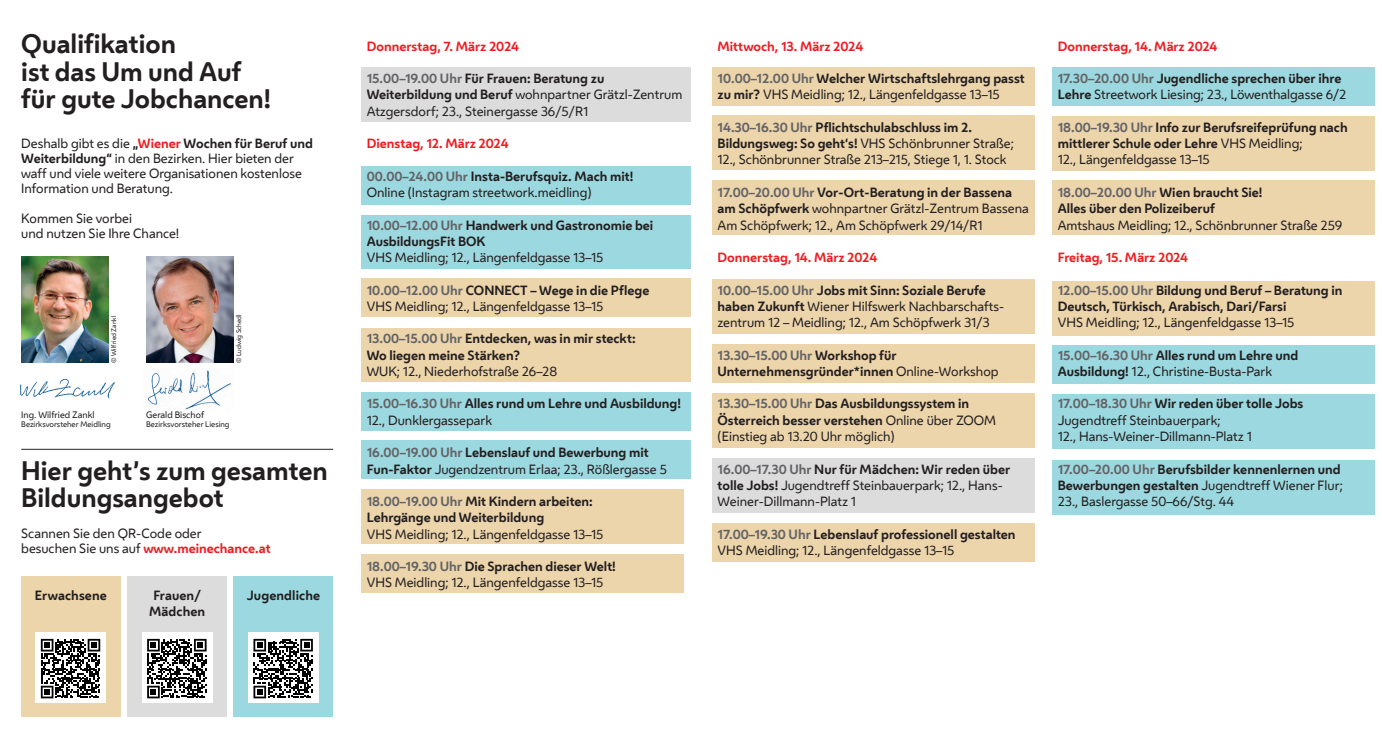
<style>
.page{position:relative;width:1382px;height:745px;background:#fff}
.page>*{position:absolute;margin:0;border:0;box-sizing:border-box;transform-origin:0 0}
.t1{font:700 25px/27.5px "Wiener Melange";color:#231f20}
.t2{font:12.5px/16.2px "Wiener Melange";color:#231f20}
.t3{font:700 12.5px/16.2px "Wiener Melange";color:#231f20}
.t4{font:700 12.5px "Wiener Melange";color:#ee1d23}
.t5{font:8.75px "Wiener Melange";color:#231f20}
.t6{font:7.5px "Wiener Melange";color:#231f20}
.t7{font:6.25px "Wiener Melange";color:#231f20}
.s1{font-weight:700}
.s2{font-weight:700;color:#ee1d23}
.s3{font-weight:700;color:#636366}
.s4{color:#636366}
.s5{font-weight:400}
</style>
<div class="page">
<div style="left:361px;top:489px;width:323px;height:54px;background:#ecd4ab"></div>
<div style="left:361px;top:554px;width:323px;height:38px;background:#ecd4ab"></div>
<div style="left:361px;top:215px;width:330px;height:53px;background:#9cd8df"></div>
<div style="left:361px;top:278px;width:330px;height:39px;background:#ecd4ab"></div>
<div style="left:361px;top:327px;width:330px;height:54px;background:#ecd4ab"></div>
<div style="left:361px;top:392px;width:330px;height:38px;background:#9cd8df"></div>
<div style="left:361px;top:440px;width:330px;height:38px;background:#9cd8df"></div>
<img style="left:148px;top:370px;width:83px;height:40px">
<div style="left:712px;top:67px;width:323px;height:38px;background:#ecd4ab"></div>
<div style="left:712px;top:344px;width:323px;height:38px;background:#ecd4ab"></div>
<div style="left:712px;top:116px;width:323px;height:54px;background:#ecd4ab"></div>
<div style="left:712px;top:279px;width:323px;height:54px;background:#ecd4ab"></div>
<div style="left:712px;top:393px;width:323px;height:54px;background:#ecd4ab"></div>
<div style="left:712px;top:458px;width:323px;height:54px;background:#dcdcdd"></div>
<div style="left:712px;top:180px;width:323px;height:54px;background:#ecd4ab"></div>
<div style="left:712px;top:523px;width:323px;height:38px;background:#ecd4ab"></div>
<div style="left:1052px;top:115px;width:323px;height:55px;background:#ecd4ab"></div>
<div style="left:1052px;top:180px;width:323px;height:55px;background:#ecd4ab"></div>
<div style="left:1052px;top:67px;width:323px;height:38px;background:#9cd8df"></div>
<div style="left:1052px;top:281px;width:323px;height:54px;background:#ecd4ab"></div>
<div style="left:1052px;top:345px;width:323px;height:38px;background:#9cd8df"></div>
<div style="left:1052px;top:394px;width:323px;height:55px;background:#9cd8df"></div>
<div style="left:1052px;top:459px;width:323px;height:55px;background:#9cd8df"></div>
<img style="left:146px;top:256px;width:87px;height:106px">
<img style="left:21px;top:256px;width:87px;height:106px">
<hr style="left:21px;top:448px;width:312px;height:1px;background:#231f20">
<div style="left:361px;top:67px;width:330px;height:54px;background:#dcdcdd"></div>
<div style="left:361px;top:166px;width:330px;height:38px;background:#9cd8df"></div>
<div style="left:21px;top:576px;width:99px;height:140px;background:#ecd4ab"></div>
<div style="left:128px;top:576px;width:99px;height:140px;background:#dcdcdd"></div>
<div style="left:234px;top:576px;width:99px;height:140px;background:#9cd8df"></div>
<img style="left:20px;top:378px;width:95px;height:21px">
<div style="left:35px;top:632px;width:71px;height:70px;background:#fff"></div>
<svg style="left:41px;top:638px;width:59px;height:60px"></svg>
<div style="left:142px;top:632px;width:71px;height:70px;background:#fff"></div>
<svg style="left:147px;top:638px;width:60px;height:60px"></svg>
<div style="left:248px;top:632px;width:71px;height:70px;background:#fff"></div>
<svg style="left:253px;top:638px;width:60px;height:60px"></svg>
<h1 class="t1" style="left:21px;top:28px;width:251px">Qualifikation<br>ist das Um und Auf für gute Jobchancen!</h1>
<p class="t2" style="left:21px;top:135px;width:293px;line-height:15px">Deshalb gibt es die <span class="s1">„</span><span class="s2">Wiener</span> <span class="s1">Wochen für Beruf und Weiterbildung“</span> in den Bezirken. Hier bieten der waff und viele weitere Organisationen kostenlose Information und Beratung.</p>
<p class="t2" style="left:21px;top:210px;width:160px;line-height:15px">Kommen Sie vorbei<br>und nutzen Sie Ihre Chance!</p>
<p class="t7" style="left:109px;top:362px;width:48px;rotate:-90deg">© Wilfried Zankl</p>
<p class="t7" style="left:234px;top:362px;width:50px;rotate:-90deg">© Ludwig Schedl</p>
<p class="t5" style="left:21px;top:407px;width:75px">Ing. Wilfried Zankl</p>
<p class="t6" style="left:21px;top:418px;width:91px">Bezirksvorsteher Meidling</p>
<p class="t5" style="left:146px;top:407px;width:60px">Gerald Bischof</p>
<p class="t6" style="left:146px;top:418px;width:85px">Bezirksvorsteher Liesing</p>
<h1 class="t1" style="left:21px;top:455px;width:308px">Hier geht’s zum gesamten<br>Bildungsangebot</h1>
<p class="t2" style="left:21px;top:525px;width:251px;line-height:15px">Scannen Sie den QR-Code oder<br>besuchen Sie uns auf <span class="s2">www.meinechance.at</span></p>
<p class="t3" style="left:35px;top:586px;width:74px">Erwachsene</p>
<p class="t3" style="left:153px;top:586px;width:49px">Frauen/</p>
<p class="t3" style="left:247px;top:586px;width:75px">Jugendliche</p>
<p class="t3" style="left:149px;top:601px;width:58px">Mädchen</p>
<p class="t4" style="left:367px;top:35px;width:154px">Donnerstag, 7. März 2024</p>
<p class="t2" style="left:367px;top:70px;width:317px"><span class="s3">15.00–19.00 Uhr</span> <span class="s1">Für Frauen: Beratung zu<br>Weiterbildung und Beruf</span> wohnpartner Grätzl-Zentrum<br>Atzgersdorf; 23., Steinergasse 36/5/R1</p>
<p class="t4" style="left:367px;top:133px;width:143px">Dienstag, 12. März 2024</p>
<p class="t2" style="left:367px;top:167px;width:268px"><span class="s3">00.00–24.00 Uhr</span> <span class="s1">Insta-Berufsquiz. Mach mit!<br></span>Online (Instagram streetwork.meidling)</p>
<p class="t3" style="left:367px;top:216px;width:288px"><span class="s4">10.00–12.00 Uhr</span> Handwerk und Gastronomie bei<br>AusbildungsFit BOK</p>
<p class="t2" style="left:367px;top:248px;width:238px">VHS Meidling; 12., Längenfeldgasse 13–15</p>
<p class="t2" style="left:367px;top:281px;width:284px"><span class="s3">10.00–12.00 Uhr</span> <span class="s1">CONNECT – Wege in die Pflege<br></span>VHS Meidling; 12., Längenfeldgasse 13–15</p>
<p class="t3" style="left:367px;top:329px;width:270px"><span class="s4">13.00–15.00 Uhr</span> Entdecken, was in mir steckt:<br>Wo liegen meine Stärken?</p>
<p class="t2" style="left:367px;top:362px;width:192px">WUK; 12., Niederhofstraße 26–28</p>
<p class="t3" style="left:367px;top:394px;width:316px"><span class="s4">15.00–16.30 Uhr</span> Alles rund um Lehre und Ausbildung!<br><span class="s5">12., Dunklergassepark</span></p>
<p class="t3" style="left:367px;top:443px;width:302px"><span class="s4">16.00–19.00 Uhr</span> Lebenslauf und Bewerbung mit<br>Fun-Faktor <span class="s5">Jugendzentrum Erlaa; 23., Rößlergasse 5</span></p>
<p class="t3" style="left:367px;top:492px;width:227px"><span class="s4">18.00–19.00 Uhr</span> Mit Kindern arbeiten:<br>Lehrgänge und Weiterbildung</p>
<p class="t2" style="left:367px;top:525px;width:238px">VHS Meidling; 12., Längenfeldgasse 13–15</p>
<p class="t2" style="left:367px;top:557px;width:251px"><span class="s3">18.00–19.30 Uhr</span> <span class="s1">Die Sprachen dieser Welt!<br></span>VHS Meidling; 12., Längenfeldgasse 13–15</p>
<p class="t4" style="left:718px;top:35px;width:147px">Mittwoch, 13. März 2024</p>
<p class="t3" style="left:718px;top:69px;width:309px"><span class="s4">10.00–12.00 Uhr</span> Welcher Wirtschaftslehrgang passt zu mir? <span class="s5">VHS Meidling; 12., Längenfeldgasse 13–15</span></p>
<p class="t2" style="left:718px;top:118px;width:298px"><span class="s3">14.30–16.30 Uhr</span> <span class="s1">Pflichtschulabschluss im 2.<br>Bildungsweg: So geht‘s!</span> VHS Schönbrunner Straße;<br>12., Schönbrunner Straße 213–215, Stiege 1, 1. Stock</p>
<p class="t2" style="left:718px;top:183px;width:313px"><span class="s3">17.00–20.00 Uhr</span> <span class="s1">Vor-Ort-Beratung in der Bassena am Schöpfwerk</span> wohnpartner Grätzl-Zentrum Bassena<br>Am Schöpfwerk; 12., Am Schöpfwerk 29/14/R1</p>
<p class="t4" style="left:718px;top:247px;width:161px">Donnerstag, 14. März 2024</p>
<p class="t2" style="left:718px;top:281px;width:287px"><span class="s3">10.00–15.00 Uhr</span> <span class="s1">Jobs mit Sinn: Soziale Berufe haben Zukunft</span> Wiener Hilfswerk Nachbarschafts&shy;zentrum 12 – Meidling; 12., Am Schöpfwerk 31/3</p>
<p class="t3" style="left:718px;top:346px;width:282px"><span class="s4">13.30–15.00 Uhr</span> Workshop für<br>Unternehmensgründer*innen <span class="s5">Online-Workshop</span></p>
<p class="t3" style="left:718px;top:394px;width:280px"><span class="s4">13.30–15.00 Uhr</span> Das Ausbildungssystem in<br>Österreich besser verstehen <span class="s5">Online über ZOOM (Einstieg ab 13.20 Uhr möglich)</span></p>
<p class="t2" style="left:718px;top:460px;width:294px"><span class="s3">16.00–17.30 Uhr</span> <span class="s1">Nur für Mädchen: Wir reden über tolle Jobs!</span> Jugendtreff Steinbauerpark; 12., Hans-<br>Weiner-Dillmann-Platz 1</p>
<p class="t2" style="left:718px;top:525px;width:300px"><span class="s3">17.00–19.30 Uhr</span> <span class="s1">Lebenslauf professionell gestalten<br></span>VHS Meidling; 12., Längenfeldgasse 13–15</p>
<p class="t4" style="left:1058px;top:35px;width:161px">Donnerstag, 14. März 2024</p>
<p class="t2" style="left:1058px;top:70px;width:290px"><span class="s3">17.30–20.00 Uhr</span> <span class="s1">Jugendliche sprechen über ihre<br>Lehre</span> Streetwork Liesing; 23., Löwenthalgasse 6/2</p>
<p class="t3" style="left:1058px;top:118px;width:291px"><span class="s4">18.00–19.30 Uhr</span> Info zur Berufsreifeprüfung nach mittlerer Schule oder Lehre <span class="s5">VHS Meidling;<br>12., Längenfeldgasse 13–15</span></p>
<p class="t3" style="left:1058px;top:183px;width:206px"><span class="s4">18.00–20.00 Uhr</span> Wien braucht Sie!<br>Alles über den Polizeiberuf</p>
<p class="t2" style="left:1058px;top:216px;width:286px">Amtshaus Meidling; 12., Schönbrunner Straße 259</p>
<p class="t4" style="left:1058px;top:247px;width:132px">Freitag, 15. März 2024</p>
<p class="t3" style="left:1058px;top:281px;width:286px"><span class="s4">12.00–15.00 Uhr</span> Bildung und Beruf – Beratung in<br>Deutsch, Türkisch, Arabisch, Dari/Farsi</p>
<p class="t2" style="left:1058px;top:313px;width:238px">VHS Meidling; 12., Längenfeldgasse 13–15</p>
<p class="t3" style="left:1058px;top:346px;width:242px"><span class="s4">15.00–16.30 Uhr</span> Alles rund um Lehre und<br>Ausbildung! <span class="s5">12., Christine-Busta-Park</span></p>
<p class="t2" style="left:1058px;top:395px;width:247px"><span class="s3">17.00–18.30 Uhr</span> <span class="s1">Wir reden über tolle Jobs<br></span>Jugendtreff Steinbauerpark;<br>12., Hans-Weiner-Dillmann-Platz 1</p>
<p class="t2" style="left:1058px;top:460px;width:287px"><span class="s3">17.00–20.00 Uhr</span> <span class="s1">Berufsbilder kennenlernen und<br>Bewerbungen gestalten</span> Jugendtreff Wiener Flur;<br>23., Baslergasse 50–66/Stg. 44</p>
</div>
